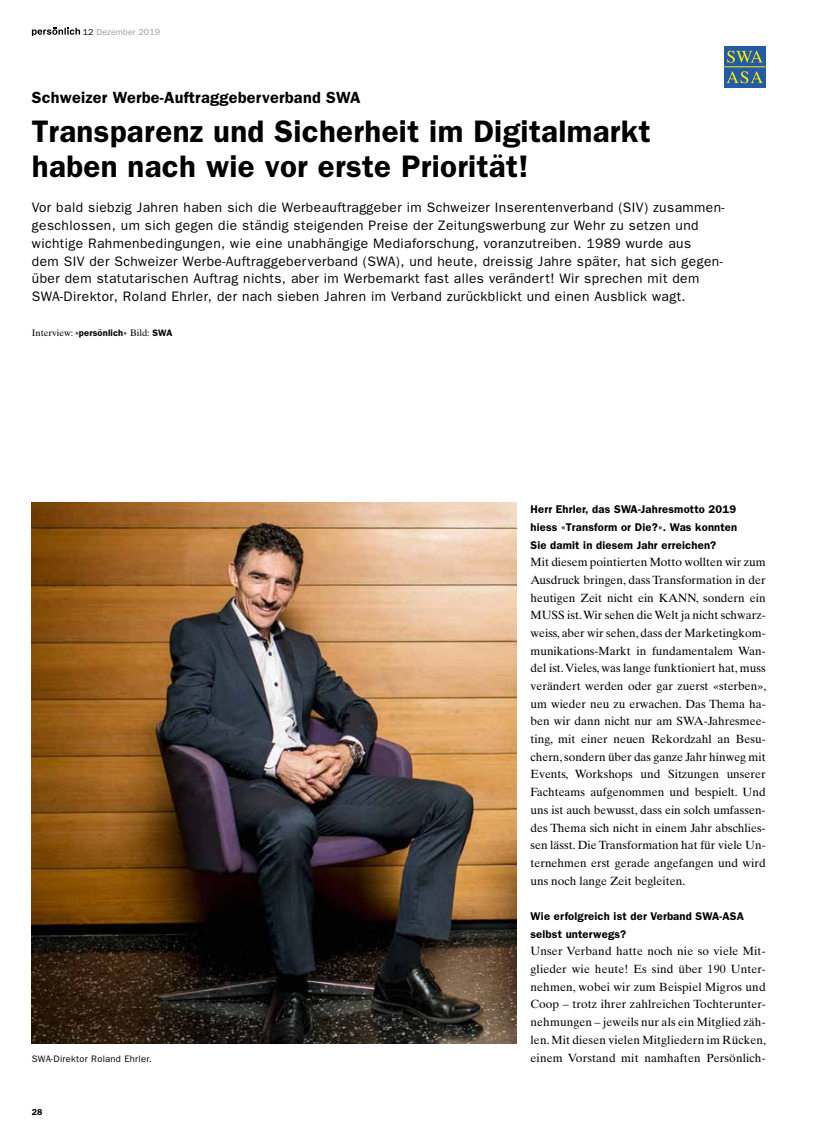
<style>
.page{position:relative;width:833px;height:1134px;background:#fff}
.page>*{position:absolute;margin:0;border:0;box-sizing:border-box;transform-origin:0 0}
.t1{font:600 31.25px/35.4px "Franklin Gothic";letter-spacing:.01em;color:#000}
.t2{font:600 16.25px "Franklin Gothic";letter-spacing:.015em;color:#000}
.t3{font:13.75px/17.6px "Franklin Gothic";letter-spacing:.03em;color:#000}
.t4{font:11.88px/17.6px "Times Ten";letter-spacing:.01em;color:#000;text-align:justify}
.t5{font:600 11.25px/17.6px "Franklin Gothic";letter-spacing:.015em;color:#000;text-align:justify}
.t6{font:9.38px "Times Ten";color:#000}
.t7{font:9.38px "Franklin Gothic";letter-spacing:.03em;color:#000}
.t8{font:8.75px "Franklin Gothic";letter-spacing:.015em;color:#9e9d90}
.t9{font:600 8.75px "Franklin Gothic";color:#000}
.s1{color:#000}
.s2{font-family:"Franklin Gothic";font-weight:600}
</style>
<div class="page">
<svg style="left:32px;top:28px;width:48px;height:8px"></svg>
<div style="left:724px;top:46px;width:41px;height:41px;background:#245ba7"></div>
<svg style="left:727px;top:51px;width:36px;height:12px"></svg>
<svg style="left:726px;top:71px;width:37px;height:12px"></svg>
<hr style="left:724px;top:66px;width:41px;height:1px;background:#ffed00">
<img style="left:32px;top:502px;width:484px;height:542px">
<p class="t8" style="left:83px;top:27px;width:79px"><span class="s1">12</span> Dezember 2019</p>
<h2 class="t2" style="left:32px;top:88px;width:330px">Schweizer Werbe-Auftraggeberverband SWA</h2>
<h1 class="t1" style="left:32px;top:113px;width:620px">Transparenz und Sicherheit im Digitalmarkt haben nach wie vor erste Priorität!</h1>
<p class="t3" style="left:32px;top:199px;width:694px">Vor bald siebzig Jahren haben sich die Werbeauftraggeber im Schweizer Inserentenverband (SIV) zusammen&shy;geschlossen, um sich gegen die ständig steigenden Preise der Zeitungswerbung zur Wehr zu setzen und wichtige Rahmenbedingungen, wie eine unabhängige Mediaforschung, voranzutreiben. 1989 wurde aus<br>dem SIV der Schweizer Werbe-Auftraggeberverband (SWA), und heute, dreissig Jahre später, hat sich gegen&shy;über dem statutarischen Auftrag nichts, aber im Werbemarkt fast alles verändert! Wir sprechen mit dem SWA-Direktor, Roland Ehrler, der nach sieben Jahren im Verband zurückblickt und einen Ausblick wagt.</p>
<p class="t6" style="left:32px;top:327px;width:142px">Interview: <span class="s2">«persönlich»</span> Bild: <span class="s2">SWA</span></p>
<p class="t5" style="left:530px;top:500px;width:208px">Herr Ehrler, das SWA-Jahresmotto 2019 hiess «Transform or Die?». Was konnten Sie damit in diesem Jahr erreichen?</p>
<p class="t4" style="left:530px;top:553px;width:237px">Mit diesem pointierten Motto wollten wir zum Ausdruck bringen, dass Transformation in der heutigen Zeit nicht ein KANN, sondern ein MUSS ist. Wir sehen die Welt ja nicht schwarz&shy;weiss, aber wir sehen, dass der Marketingkom&shy;munikations-Markt in fundamentalem Wan&shy;del ist. Vieles, was lange funktioniert hat, muss verändert werden oder gar zuerst «sterben», um wieder neu zu erwachen. Das Thema ha&shy;ben wir dann nicht nur am SWA-Jahresmee&shy;ting, mit einer neuen Rekordzahl an Besu&shy;chern, sondern über das ganze Jahr hinweg mit Events, Workshops und Sitzungen unserer Fachteams aufgenommen und bespielt. Und uns ist auch bewusst, dass ein solch umfassen&shy;des Thema sich nicht in einem Jahr abschlies&shy;sen lässt. Die Transformation hat für viele Un&shy;ternehmen erst gerade angefangen und wird uns noch lange Zeit begleiten.</p>
<p class="t5" style="left:530px;top:907px;width:215px">Wie erfolgreich ist der Verband SWA-ASA selbst unterwegs?</p>
<p class="t4" style="left:530px;top:942px;width:237px">Unser Verband hatte noch nie so viele Mit&shy;glieder wie heute! Es sind über 190 Unter&shy;nehmen, wobei wir zum Beispiel Migros und Coop – trotz ihrer zahlreichen Tochterunter&shy;nehmungen – jeweils nur als ein Mitglied zäh&shy;len. Mit diesen vielen Mitgliedern im Rücken,</p>
<p class="t7" style="left:32px;top:1053px;width:122px">SWA-Direktor Roland Ehrler.</p>
<p class="t4" style="left:530px;top:1048px;width:237px">einem Vorstand mit namhaften Persönlich-</p>
<p class="t9" style="left:32px;top:1106px;width:12px">28</p>
</div>
